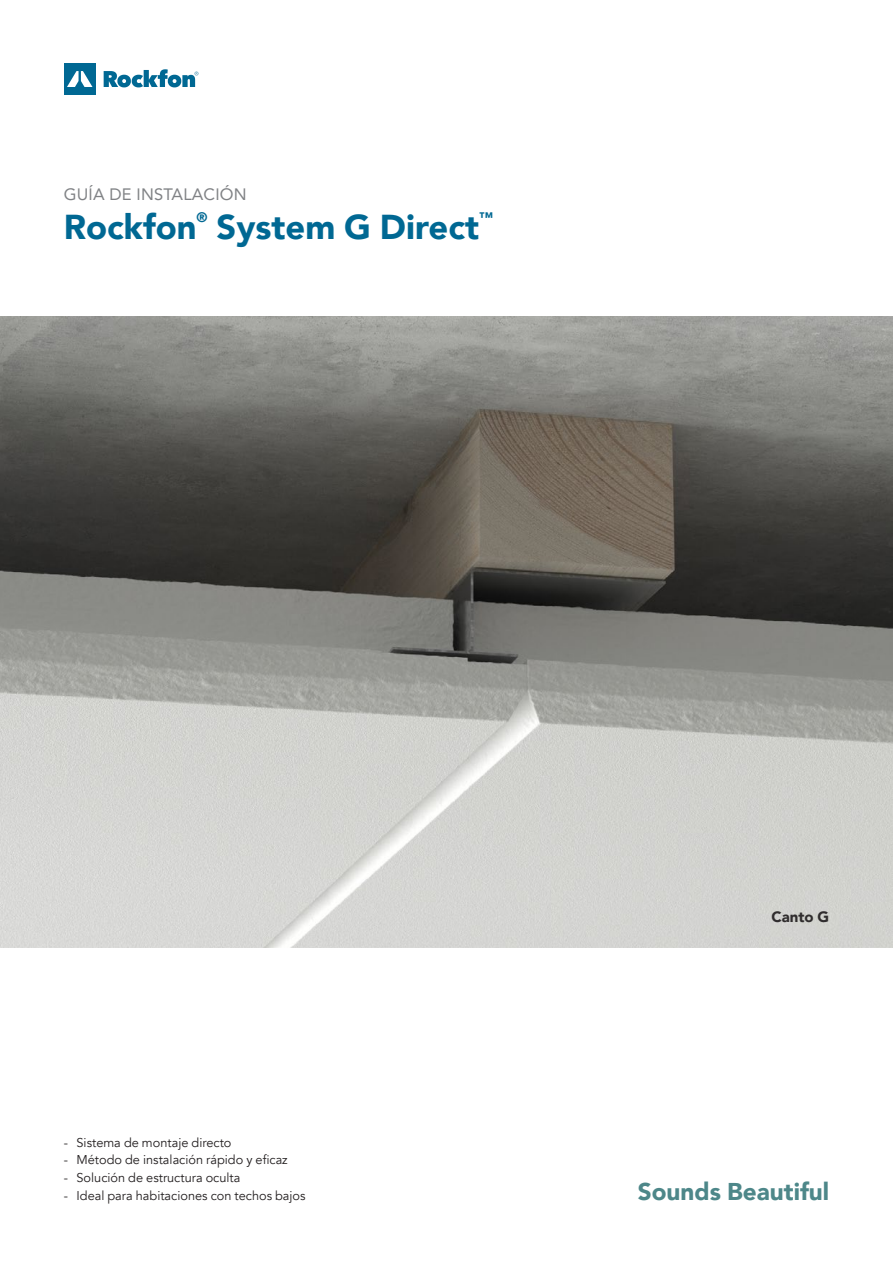
<style>
.page{position:relative;width:893px;height:1263px;background:#fff}
.page>*{position:absolute;margin:0;border:0;box-sizing:border-box;transform-origin:0 0}
.t1{font:900 34.5px "Avenir";color:#006893}
.t2{font:900 24.3px "Avenir";color:#4d8789}
.t3{font:16.5px "Avenir";letter-spacing:.01em;color:#808285}
.t4{font:900 15px "Avenir";color:#302d2e}
.t5{font:900 13.8px "Avenir";color:#006893}
.t6{font:12.75px "Avenir";color:#231f20}
</style>
<div class="page">
<svg style="left:104px;top:69px;width:94px;height:18px"></svg>
<div style="left:64px;top:63px;width:32px;height:32px;background:#006893"></div>
<svg style="left:67px;top:71px;width:25px;height:16px"></svg>
<img style="left:0;top:316px;width:893px;height:631px">
<p class="t3" style="left:64px;top:181px;width:184px">GUÍA DE INSTALACIÓN</p>
<h1 class="t1" style="left:64px;top:197px;width:134px">Rockfon</h1>
<p class="t5" style="left:197px;top:205px;width:13px">®</p>
<h1 class="t1" style="left:217px;top:197px;width:264px">System G Direct</h1>
<p class="t5" style="left:479px;top:205px;width:15px">™</p>
<p class="t6" style="left:64px;top:1134px;width:169px">- Sistema de montaje directo</p>
<p class="t6" style="left:64px;top:1152px;width:225px">- Método de instalación rápido y eficaz</p>
<p class="t6" style="left:64px;top:1170px;width:178px">- Solución de estructura oculta</p>
<p class="t6" style="left:64px;top:1188px;width:243px">- Ideal para habitaciones con techos bajos</p>
<p class="t4" style="left:771px;top:904px;width:59px">Canto G</p>
<h2 class="t2" style="left:638px;top:1170px;width:193px">Sounds Beautiful</h2>
</div>
